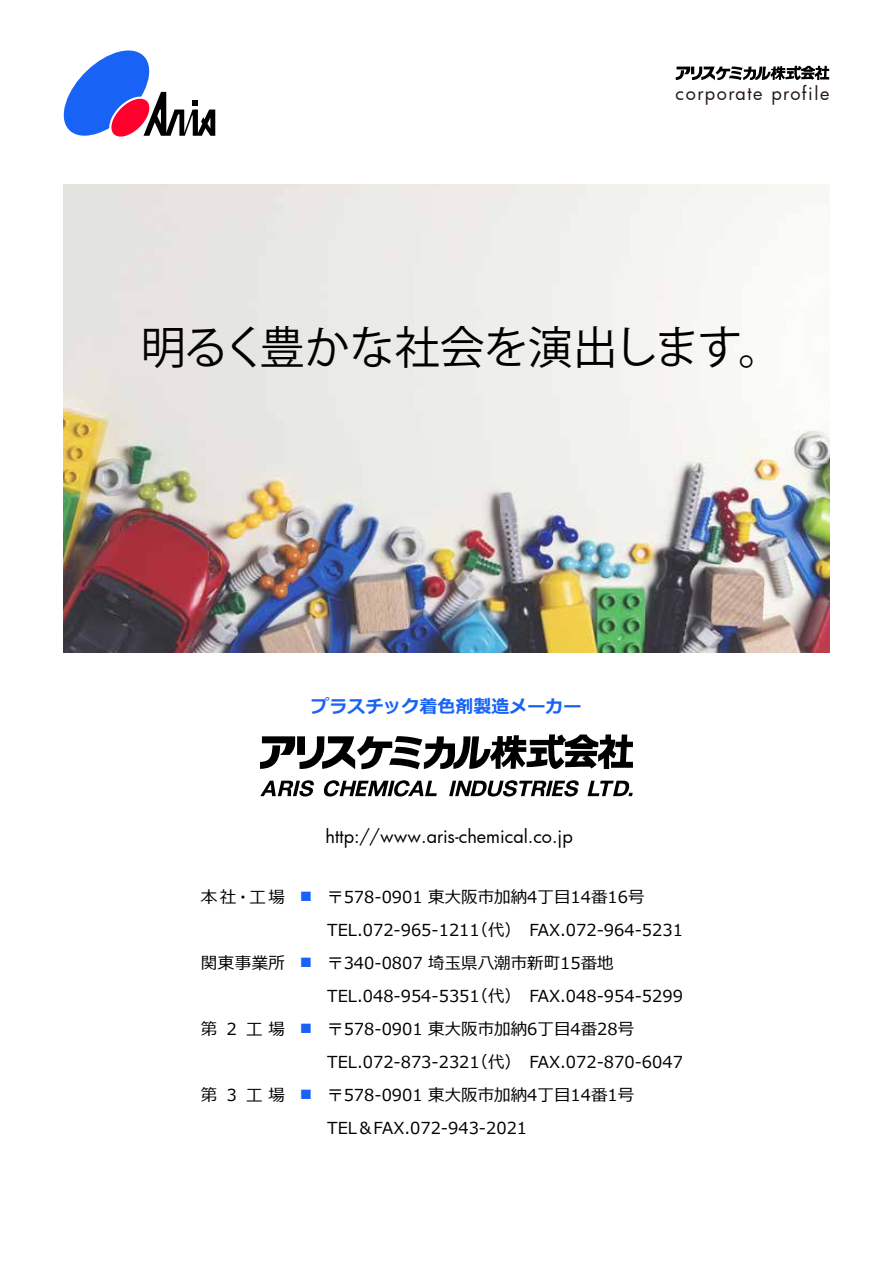
<style>
.page{position:relative;width:893px;height:1263px;background:#fff}
.page>*{position:absolute;margin:0;border:0;box-sizing:border-box;transform-origin:0 0}
.t1{font:45px "Koz Go Pr 6 N";letter-spacing:-.02em;color:#000}
.t2{font:18px "Futura";color:#000}
.t3{font:18px "Futura";letter-spacing:.085em;color:#231815}
.t4{font:700 18px "Meiryo";color:#1863f6}
.t5{font:16.5px/33px "Meiryo";color:#000}
.t6{font:16.5px "Meiryo";color:#1863f6}
</style>
<div class="page">
<svg style="left:260px;top:734px;width:373px;height:36px"></svg>
<svg style="left:260px;top:780px;width:54px;height:16px"></svg>
<svg style="left:324px;top:780px;width:113px;height:16px"></svg>
<svg style="left:449px;top:780px;width:130px;height:16px"></svg>
<svg style="left:588px;top:781px;width:45px;height:15px"></svg>
<svg style="left:63px;top:50px;width:152px;height:87px"></svg>
<img style="left:64px;top:185px;width:765px;height:468px">
<svg style="left:676px;top:66px;width:153px;height:14px"></svg>
<p class="t3" style="left:676px;top:81px;width:155px">corporate profile</p>
<h1 class="t1" style="left:141px;top:322px;width:644px">明るく豊かな社会を演出します。</h1>
<p class="t4" style="left:311px;top:693px;width:271px">プラスチック着色剤製造メーカー</p>
<p class="t2" style="left:326px;top:824px;width:249px">http://www.aris-chemical.co.jp</p>
<p class="t5" style="left:201px;top:882px;width:86px">本社・工場</p>
<p class="t5" style="left:201px;top:948px;width:86px">関東事業所</p>
<p class="t5" style="left:201px;top:1014px;width:86px">第２工場</p>
<p class="t5" style="left:201px;top:1080px;width:86px">第３工場</p>
<p class="t6" style="left:298px;top:884px;width:18px">■</p>
<p class="t6" style="left:298px;top:950px;width:18px">■</p>
<p class="t6" style="left:298px;top:1016px;width:18px">■</p>
<p class="t6" style="left:298px;top:1082px;width:18px">■</p>
<p class="t5" style="left:327px;top:882px;width:357px">〒578-0901 東大阪市加納4丁目14番16号<br>TEL.072-965-1211（代）　FAX.072-964-5231〒340-0807 埼玉県八潮市新町15番地<br>TEL.048-954-5351（代）　FAX.048-954-5299〒578-0901 東大阪市加納6丁目4番28号<br>TEL.072-873-2321（代）　FAX.072-870-6047〒578-0901 東大阪市加納4丁目14番1号<br>TEL＆FAX.072-943-2021</p>
</div>
